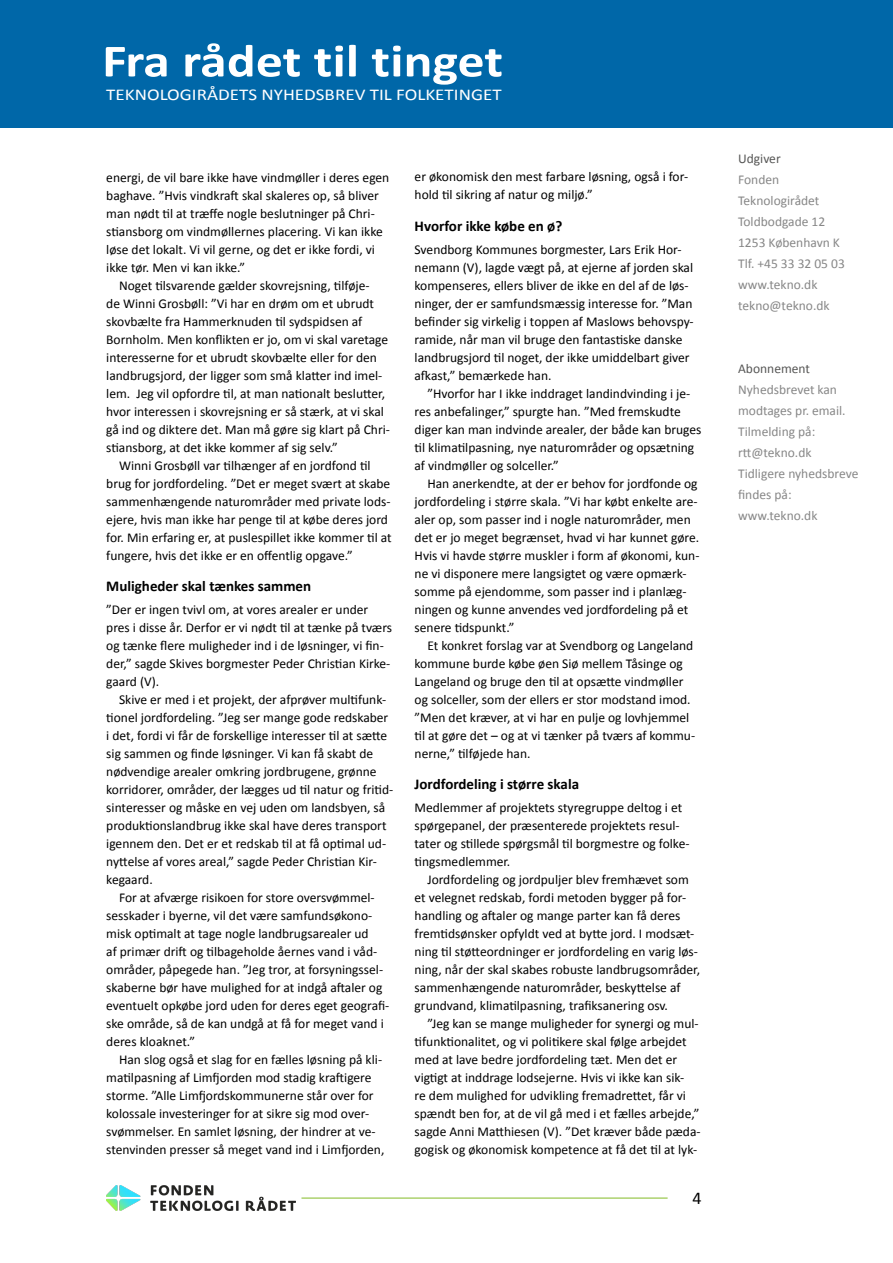
<style>
.page{position:relative;width:893px;height:1263px;background:#fff}
.page>*{position:absolute;margin:0;border:0;box-sizing:border-box;transform-origin:0 0}
.t1{font:700 46.5px "Calibri";color:#fff;scale:1.16 1}
.t2{font:18px "Calibri";color:#000}
.t3{font:16.5px "Calibri";color:#fff;scale:1.15 1}
.t4{font:700 15px "Calibri";color:#000}
.t5{font:13.5px/18px "Calibri";color:#000}
.t6{font:13.5px/21px "Calibri";color:#878787}
.t7{font:13.5px "Calibri";color:#575756}
</style>
<div class="page">
<div style="left:0;top:0;width:893px;height:128px;background:#0067a8"></div>
<img style="left:106px;top:1185px;width:189px;height:26px">
<hr style="left:301px;top:1198px;width:367px;height:1px;background:#83bb26">
<h1 class="t1" style="left:102px;top:31px;width:347px">Fra rådet til tinget</h1>
<p class="t3" style="left:106px;top:85px;width:345px">TEKNOLOGIRÅDETS NYHEDSBREV TIL FOLKETINGET</p>
<p class="t5" style="left:106px;top:168px;width:285px">energi, de vil bare ikke have vindmøller i deres egen baghave. ”Hvis vindkraft skal skaleres op, så bliver man nødt til at træffe nogle beslutninger på Chri&shy;stiansborg om vindmøllernes placering. Vi kan ikke løse det lokalt. Vi vil gerne, og det er ikke fordi, vi ikke tør. Men vi kan ikke.”</p>
<p class="t5" style="left:106px;top:276px;width:285px;text-indent:13px">Noget tilsvarende gælder skovrejsning, tilføje-<br>de Winni Grosbøll: ”Vi har en drøm om et ubrudt skovbælte fra Hammerknuden til sydspidsen af Bornholm. Men konflikten er jo, om vi skal varetage interesserne for et ubrudt skovbælte eller for den landbrugsjord, der ligger som små klatter ind imel&shy;lem. Jeg vil opfordre til, at man nationalt beslutter, hvor interessen i skovrejsning er så stærk, at vi skal gå ind og diktere det. Man må gøre sig klart på Chri&shy;stiansborg, at det ikke kommer af sig selv.”</p>
<p class="t5" style="left:106px;top:456px;width:287px;text-indent:13px">Winni Grosbøll var tilhænger af en jordfond til brug for jordfordeling. ”Det er meget svært at skabe sammenhængende naturområder med private lods&shy;ejere, hvis man ikke har penge til at købe deres jord for. Min erfaring er, at puslespillet ikke kommer til at fungere, hvis det ikke er en offentlig opgave.”</p>
<p class="t4" style="left:106px;top:576px;width:206px">Muligheder skal tænkes sammen</p>
<p class="t5" style="left:106px;top:600px;width:287px">”Der er ingen tvivl om, at vores arealer er under pres i disse år. Derfor er vi nødt til at tænke på tværs og tænke flere muligheder ind i de løsninger, vi fin&shy;der,” sagde Skives borgmester Peder Christian Kirke&shy;gaard (V).</p>
<p class="t5" style="left:106px;top:690px;width:289px;text-indent:13px">Skive er med i et projekt, der afprøver multifunk&shy;tionel jordfordeling. ”Jeg ser mange gode redskaber i det, fordi vi får de forskellige interesser til at sætte sig sammen og finde løsninger. Vi kan få skabt de nødvendige arealer omkring jordbrugene, grønne korridorer, områder, der lægges ud til natur og fritid&shy;sinteresser og måske en vej uden om landsbyen, så produktionslandbrug ikke skal have deres transport igennem den. Det er et redskab til at få optimal ud&shy;nyttelse af vores areal,” sagde Peder Christian Kir&shy;kegaard.</p>
<p class="t5" style="left:106px;top:888px;width:285px;text-indent:13px">For at afværge risikoen for store oversvømmel&shy;sesskader i byerne, vil det være samfundsøkono&shy;misk optimalt at tage nogle landbrugsarealer ud<br>af primær drift og tilbageholde åernes vand i våd&shy;områder, påpegede han. ”Jeg tror, at forsyningssel&shy;skaberne bør have mulighed for at indgå aftaler og eventuelt opkøbe jord uden for deres eget geografi&shy;ske område, så de kan undgå at få for meget vand i deres kloaknet.”</p>
<p class="t5" style="left:106px;top:1050px;width:280px;text-indent:13px">Han slog også et slag for en fælles løsning på kli&shy;matilpasning af Limfjorden mod stadig kraftigere storme. ”Alle Limfjordskommunerne står over for kolossale investeringer for at sikre sig mod over&shy;svømmelser. En samlet løsning, der hindrer at ve&shy;stenvinden presser så meget vand ind i Limfjorden,</p>
<p class="t5" style="left:415px;top:168px;width:275px">er økonomisk den mest farbare løsning, også i for&shy;hold til sikring af natur og miljø.”</p>
<p class="t4" style="left:415px;top:216px;width:149px">Hvorfor ikke købe en ø?</p>
<p class="t5" style="left:415px;top:240px;width:281px">Svendborg Kommunes borgmester, Lars Erik Hor&shy;nemann (V), lagde vægt på, at ejerne af jorden skal kompenseres, ellers bliver de ikke en del af de løs&shy;ninger, der er samfundsmæssig interesse for. ”Man befinder sig virkelig i toppen af Maslows behovspy&shy;ramide, når man vil bruge den fantastiske danske landbrugsjord til noget, der ikke umiddelbart giver afkast,” bemærkede han.</p>
<p class="t5" style="left:415px;top:384px;width:288px;text-indent:13px">”Hvorfor har I ikke inddraget landindvinding i je&shy;res anbefalinger,” spurgte han. ”Med fremskudte diger kan man indvinde arealer, der både kan bruges til klimatilpasning, nye naturområder og opsætning af vindmøller og solceller.”</p>
<p class="t5" style="left:415px;top:474px;width:286px;text-indent:13px">Han anerkendte, at der er behov for jordfonde og jordfordeling i større skala. ”Vi har købt enkelte are&shy;aler op, som passer ind i nogle naturområder, men det er jo meget begrænset, hvad vi har kunnet gøre.<br>Hvis vi havde større muskler i form af økonomi, kun&shy;ne vi disponere mere langsigtet og være opmærk&shy;somme på ejendomme, som passer ind i planlæg&shy;ningen og kunne anvendes ved jordfordeling på et senere tidspunkt.”</p>
<p class="t5" style="left:415px;top:636px;width:282px;text-indent:13px">Et konkret forslag var at Svendborg og Langeland kommune burde købe øen Siø mellem Tåsinge og Langeland og bruge den til at opsætte vindmøller og solceller, som der ellers er stor modstand imod. ”Men det kræver, at vi har en pulje og lovhjemmel til at gøre det – og at vi tænker på tværs af kommu&shy;nerne,” tilføjede han.</p>
<p class="t4" style="left:415px;top:774px;width:166px">Jordfordeling i større skala</p>
<p class="t5" style="left:415px;top:798px;width:276px">Medlemmer af projektets styregruppe deltog i et spørgepanel, der præsenterede projektets resul&shy;tater og stillede spørgsmål til borgmestre og folke&shy;tingsmedlemmer.</p>
<p class="t5" style="left:415px;top:870px;width:287px;text-indent:13px">Jordfordeling og jordpuljer blev fremhævet som et velegnet redskab, fordi metoden bygger på for&shy;handling og aftaler og mange parter kan få deres fremtidsønsker opfyldt ved at bytte jord. I modsæt&shy;ning til støtteordninger er jordfordeling en varig løs&shy;ning, når der skal skabes robuste landbrugsområder, sammenhængende naturområder, beskyttelse af grundvand, klimatilpasning, trafiksanering osv.</p>
<p class="t5" style="left:415px;top:1014px;width:287px;text-indent:13px">”Jeg kan se mange muligheder for synergi og mul&shy;tifunktionalitet, og vi politikere skal følge arbejdet med at lave bedre jordfordeling tæt. Men det er vigtigt at inddrage lodsejerne. Hvis vi ikke kan sik-<br>re dem mulighed for udvikling fremadrettet, får vi spændt ben for, at de vil gå med i et fælles arbejde,” sagde Anni Matthiesen (V). ”Det kræver både pæda&shy;gogisk og økonomisk kompetence at få det til at lyk-</p>
<h2 class="t2" style="left:692px;top:1186px;width:11px">4</h2>
<p class="t7" style="left:738px;top:150px;width:44px">Udgiver</p>
<p class="t6" style="left:738px;top:169px;width:108px">Fonden<br>Teknologirådet<br>Toldbodgade 12<br>1253 København K<br>Tlf. +45 33 32 05 03 www.tekno.dk tekno@tekno.dk</p>
<p class="t7" style="left:738px;top:360px;width:73px">Abonnement</p>
<p class="t6" style="left:738px;top:379px;width:122px">Nyhedsbrevet kan modtages pr. email.<br>Tilmelding på: rtt@tekno.dk<br>Tidligere nyhedsbreve findes på: www.tekno.dk</p>
</div>
